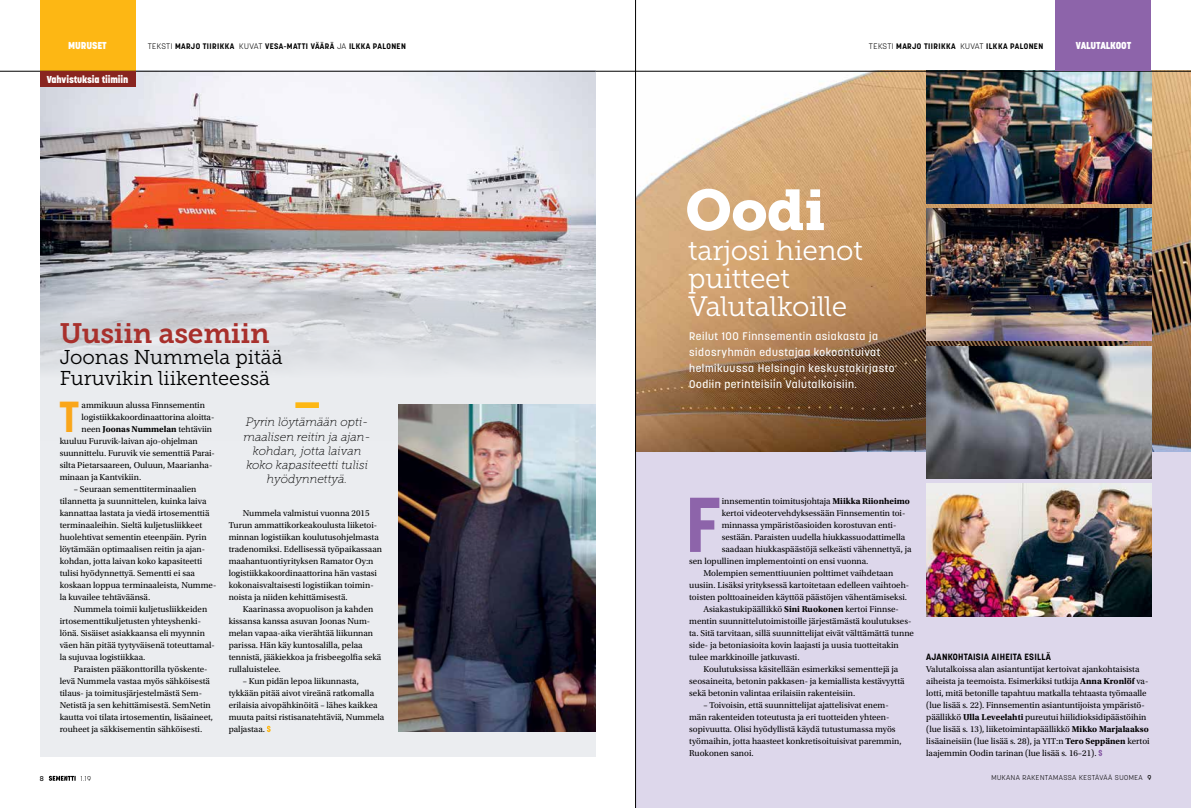
<style>
.page{position:relative;width:1191px;height:808px;background:#fff}
.page>*{position:absolute;margin:0;border:0;box-sizing:border-box;transform-origin:0 0}
.t1{font:700 77.1px "Korolev";color:#8d64aa}
.t2{font:57px "Museo Slab 900";color:#fff}
.t3{font:700 43px "Korolev";color:#faa61a}
.t4{font:28px/28px "Museo Slab 300";letter-spacing:-.01em;color:#fff}
.t5{font:28px "Museo Slab 700";letter-spacing:-.01em;color:#a8302c}
.t6{font:20px/21px "Museo Slab 300";color:#000}
.t7{font:italic 12px/14px "Museo Slab 100";color:#000;text-align:center}
.t8{font:500 11px/16px "Korolev";letter-spacing:.05em;color:#fff}
.t9{font:800 10px "Korolev";letter-spacing:-.01em;color:#fff}
.t10{font:9px/12px "Utopia Std";color:#000}
.t11{font:700 9px "Utopia Std";color:#000}
.t12{font:700 9px "Korolev";letter-spacing:.03em;color:#000}
.t13{font:700 8px "Korolev";letter-spacing:.05em;color:#000}
.t14{font:300 7px "Korolev";letter-spacing:.07em;color:#000}
.t15{font:500 7px "Korolev";color:#000}
.s1{font-weight:300}
.s2{font-weight:400}
.s3{font-weight:700}
.s4{font-weight:500}
</style>
<div class="page">
<div style="left:636px;top:71px;width:555px;height:737px;background:#ddd7eb"></div>
<img style="left:636px;top:72px;width:555px;height:379px">
<img style="left:926px;top:72px;width:225px;height:131px">
<div style="left:40px;top:71px;width:555px;height:686px;background:#ebedf0"></div>
<img style="left:41px;top:72px;width:554px;height:298px">
<img style="left:398px;top:404px;width:197px;height:327px">
<div style="left:40px;top:0;width:95px;height:71px;background:#fdb714"></div>
<hr style="left:0;top:71px;width:595px;height:1px;background:#000">
<svg style="left:267px;top:726px;width:4px;height:6px"></svg>
<div style="left:40px;top:72px;width:95px;height:15px;background:#892520"></div>
<svg style="left:1098px;top:750px;width:4px;height:6px"></svg>
<hr style="left:595px;top:71px;width:596px;height:1px;background:#000">
<hr style="left:635px;top:0;width:1px;height:808px;background:#000">
<div style="left:295px;top:402px;width:24px;height:6px;background:#fdb714"></div>
<img style="left:926px;top:484px;width:225px;height:132px">
<img style="left:926px;top:208px;width:225px;height:133px">
<img style="left:926px;top:346px;width:225px;height:132px">
<svg style="left:49px;top:776px;width:27px;height:5px"></svg>
<div style="left:1055px;top:0;width:96px;height:71px;background:#8d64aa"></div>
<p class="t9" style="left:68px;top:39px;width:40px">MURUSET</p>
<p class="t13" style="left:148px;top:41px;width:260px"><span class="s1">TEKSTI</span> MARJO TIIRIKKA <span class="s1">KUVAT</span> VESA-MATTI VÄÄRÄ <span class="s1">JA</span> ILKKA PALONEN</p>
<p class="t9" style="left:47px;top:73px;width:83px">Vahvistuksia tiimiin</p>
<h3 class="t5" style="left:60px;top:317px;width:211px">Uusiin asemiin</h3>
<h3 class="t6" style="left:60px;top:347px;width:224px">Joonas Nummela pitää<br>Furuvikin liikenteessä</h3>
<h3 class="t7" style="left:243px;top:415px;width:129px">Pyrin löytämään opti&shy;maalisen reitin ja ajan&shy;kohdan, jotta laivan koko kapasiteetti tulisi hyödynnettyä.</h3>
<h3 class="t3" style="left:59px;top:390px;width:21px">T</h3>
<p class="t10" style="left:82px;top:399px;width:125px">ammikuun alussa Finnsementin</p>
<p class="t10" style="left:82px;top:411px;width:134px">logistiikkakoordinaattorina aloitta-</p>
<p class="t11" style="left:82px;top:424px;width:132px"><span class="s2">neen</span> Joonas Nummelan <span class="s2">tehtäviin</span></p>
<p class="t10" style="left:60px;top:435px;width:140px">kuuluu Furuvik-laivan ajo-ohjelman</p>
<p class="t10" style="left:60px;top:447px;width:157px">suunnittelu. Furuvik vie sementtiä Parai-</p>
<p class="t10" style="left:60px;top:459px;width:154px">silta Pietarsaareen, Ouluun, Maarianha-</p>
<p class="t10" style="left:60px;top:471px;width:83px">minaan ja Kantvikiin.</p>
<p class="t10" style="left:60px;top:483px;width:158px;text-indent:14px">– Seuraan sementtiterminaalien tilannetta ja suunnittelen, kuinka laiva kannattaa lastata ja viedä irtosementtiä terminaaleihin. Sieltä kuljetusliikkeet huolehtivat sementin eteenpäin. Pyrin löytämään optimaalisen reitin ja ajan&shy;kohdan, jotta laivan koko kapasiteetti tulisi hyödynnettyä. Sementti ei saa koskaan loppua terminaaleista, Numme&shy;la kuvailee tehtäväänsä.</p>
<p class="t10" style="left:60px;top:603px;width:157px;text-indent:14px">Nummela toimii kuljetusliikkeiden irtosementtikuljetusten yhteyshenki&shy;lönä. Sisäiset asiakkaansa eli myynnin väen hän pitää tyytyväisenä toteuttamal&shy;la sujuvaa logistiikkaa.</p>
<p class="t10" style="left:60px;top:663px;width:155px;text-indent:14px">Paraisten pääkonttorilla työskente&shy;levä Nummela vastaa myös sähköisestä tilaus- ja toimitusjärjestelmästä Sem-Netistä ja sen kehittämisestä. SemNetin kautta voi tilata irtosementin, lisäaineet, rouheet ja säkkisementin sähköisesti.</p>
<p class="t10" style="left:229px;top:507px;width:155px;text-indent:14px">Nummela valmistui vuonna 2015<br>Turun ammattikorkeakoulusta liiketoi&shy;minnan logistiikan koulutusohjelmasta tradenomiksi. Edellisessä työpaikassaan maahantuontiyrityksen Ramator Oy:n logistiikkakoordinaattorina hän vastasi kokonaisvaltaisesti logistiikan toimin&shy;noista ja niiden kehittämisestä.</p>
<p class="t10" style="left:229px;top:603px;width:154px;text-indent:14px">Kaarinassa avopuolison ja kahden kissansa kanssa asuvan Joonas Num&shy;melan vapaa-aika vierähtää liikunnan parissa. Hän käy kuntosalilla, pelaa tennistä, jääkiekkoa ja frisbeegolfia sekä rullaluistelee.</p>
<p class="t10" style="left:229px;top:675px;width:157px;text-indent:14px">– Kun pidän lepoa liikunnasta, tykkään pitää aivot vireänä ratkomalla erilaisia aivopähkinöitä – lähes kaikkea muuta paitsi ristisanatehtäviä, Nummela paljastaa.</p>
<p class="t13" style="left:869px;top:41px;width:176px"><span class="s1">TEKSTI</span> MARJO TIIRIKKA <span class="s1">KUVAT</span> ILKKA PALONEN</p>
<p class="t9" style="left:1075px;top:39px;width:57px">VALUTALKOOT</p>
<h2 class="t2" style="left:685px;top:177px;width:142px">Oodi</h2>
<h3 class="t4" style="left:688px;top:237px;width:176px">tarjosi hienot puitteet<br>Valutalkoille</h3>
<p class="t8" style="left:689px;top:328px;width:207px">Reilut 100 Finnsementin asiakasta ja sidosryhmän edustajaa kokoontuivat helmikuussa Helsingin keskustakirjasto Oodiin perinteisiin Valutalkoisiin.</p>
<h1 class="t1" style="left:685px;top:476px;width:38px">F</h1>
<p class="t10" style="left:722px;top:495px;width:190px">innsementin toimitusjohtaja <span class="s3">Miikka Riionheimo</span></p>
<p class="t10" style="left:722px;top:507px;width:185px">kertoi videotervehdyksessään Finnsementin toi-</p>
<p class="t10" style="left:722px;top:519px;width:176px">minnassa ympäristöasioiden korostuvan enti-</p>
<p class="t10" style="left:722px;top:531px;width:185px">sestään. Paraisten uudella hiukkassuodattimella</p>
<p class="t10" style="left:722px;top:543px;width:191px">saadaan hiukkaspäästöjä selkeästi vähennettyä, ja</p>
<p class="t10" style="left:689px;top:555px;width:181px">sen lopullinen implementointi on ensi vuonna.</p>
<p class="t10" style="left:703px;top:567px;width:191px">Molempien sementtiuunien polttimet vaihdetaan</p>
<p class="t10" style="left:689px;top:579px;width:221px">uusiin. Lisäksi yrityksessä kartoitetaan edelleen vaihtoeh-</p>
<p class="t10" style="left:689px;top:591px;width:219px">toisten polttoaineiden käyttöä päästöjen vähentämiseksi.</p>
<p class="t10" style="left:703px;top:603px;width:197px">Asiakastukipäällikkö <span class="s3">Sini Ruokonen</span> kertoi Finnse-</p>
<p class="t10" style="left:689px;top:615px;width:224px">mentin suunnittelutoimistoille järjestämästä koulutukses-</p>
<p class="t10" style="left:689px;top:627px;width:226px">ta. Sitä tarvitaan, sillä suunnittelijat eivät välttämättä tunne</p>
<p class="t10" style="left:689px;top:639px;width:211px">side- ja betoniasioita kovin laajasti ja uusia tuotteitakin</p>
<p class="t10" style="left:689px;top:651px;width:112px">tulee markkinoille jatkuvasti.</p>
<p class="t10" style="left:703px;top:663px;width:196px">Koulutuksissa käsitellään esimerkiksi sementtejä ja</p>
<p class="t10" style="left:689px;top:675px;width:217px">seosaineita, betonin pakkasen- ja kemiallista kestävyyttä</p>
<p class="t10" style="left:689px;top:687px;width:168px">sekä betonin valintaa erilaisiin rakenteisiin.</p>
<p class="t10" style="left:689px;top:699px;width:214px;text-indent:14px">– Toivoisin, että suunnittelijat ajattelisivat enem&shy;män rakenteiden toteutusta ja eri tuotteiden yhteen&shy;sopivuutta. Olisi hyödyllistä käydä tutustumassa myös työmaihin, jotta haasteet konkretisoituisivat paremmin, Ruokonen sanoi.</p>
<p class="t12" style="left:926px;top:651px;width:126px">AJANKOHTAISIA AIHEITA ESILLÄ</p>
<p class="t10" style="left:926px;top:663px;width:225px">Valutalkoissa alan asiantuntijat kertoivat ajankohtaisista aiheista ja teemoista. Esimerkiksi tutkija <span class="s3">Anna Kronlöf</span> va&shy;lotti, mitä betonille tapahtuu matkalla tehtaasta työmaalle (lue lisää s. 22). Finnsementin asiantuntijoista ympäristö&shy;päällikkö <span class="s3">Ulla Leveelahti</span> pureutui hiilidioksidipäästöihin (lue lisää s. 13), liiketoimintapäällikkö <span class="s3">Mikko Marjalaakso </span>lisäaineisiin (lue lisää s. 28), ja YIT:n <span class="s3">Tero Seppänen</span> kertoi laajemmin Oodin tarinan (lue lisää s. 16–21).</p>
<p class="t15" style="left:40px;top:774px;width:5px">8</p>
<p class="t14" style="left:81px;top:774px;width:12px">1.19</p>
<p class="t14" style="left:991px;top:773px;width:161px">MUKANA RAKENTAMASSA KESTÄVÄÄ SUOMEA <span class="s4">9</span></p>
</div>
